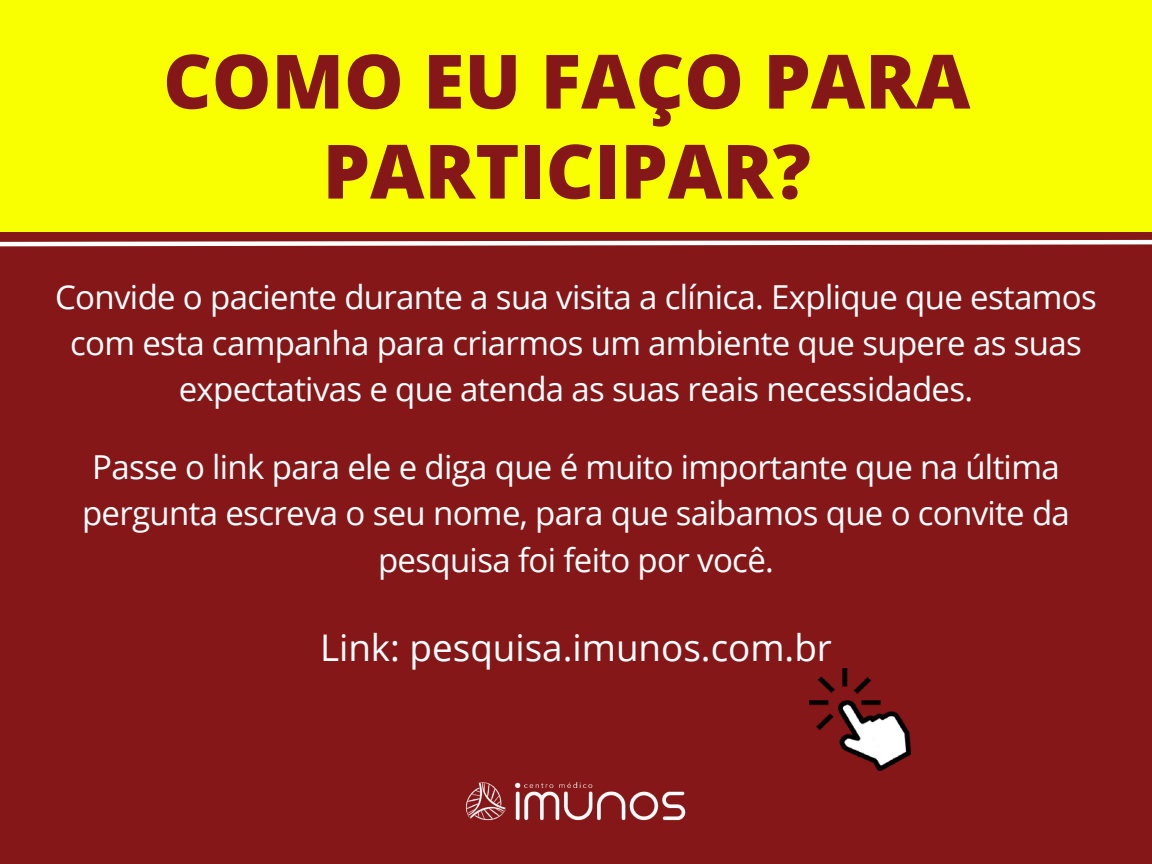
<style>
.page{position:relative;width:1152px;height:864px;background:#851718}
.page>*{position:absolute;margin:0;border:0;box-sizing:border-box;transform-origin:0 0}
.t1{font:800 75px/90px "Open Sans";color:#851718;text-align:center}
.t2{font:36.75px "Open Sans";color:#fff}
.t3{font:33px/46.2px "Open Sans";letter-spacing:-.02em;color:#fff;text-align:center}
</style>
<div class="page">
<img style="left:466px;top:782px;width:220px;height:39px">
<div style="left:0;top:0;width:1152px;height:232px;background:#faff00"></div>
<svg style="left:0;top:239px;width:1152px;height:8px"></svg>
<img style="left:809px;top:669px;width:101px;height:101px">
<h1 class="t1" style="left:163px;top:34px;width:809px">COMO EU FAÇO PARA<br>PARTICIPAR?</h1>
<p class="t3" style="left:55px;top:273px;width:1043px">Convide o paciente durante a sua visita a clínica. Explique que estamos com esta campanha para criarmos um ambiente que supere as suas expectativas e que atenda as suas reais necessidades.</p>
<p class="t3" style="left:82px;top:443px;width:989px">Passe o link para ele e diga que é muito importante que na última pergunta escreva o seu nome, para que saibamos que o convite da pesquisa foi feito por você.</p>
<p class="t2" style="left:320px;top:622px;width:513px">Link: pesquisa.imunos.com.br</p>
</div>
